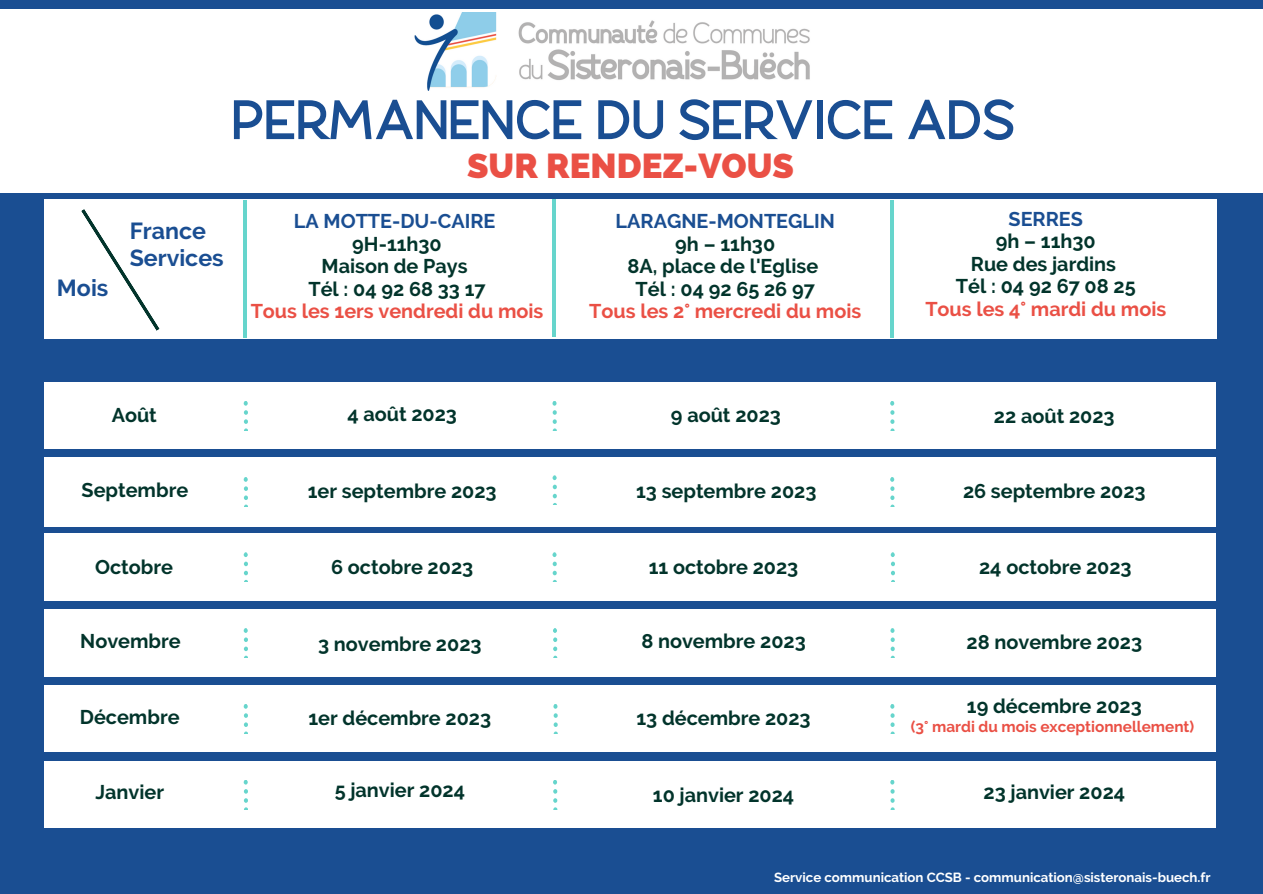
<style>
.page{position:relative;width:1263px;height:894px;background:#fff}
.page>*{position:absolute;margin:0;border:0;box-sizing:border-box;transform-origin:0 0}
.t1{font:800 52.95px "Fibon Sans";color:#1a4e92}
.t2{font:800 34.8px "Raleway";color:#ea5045}
.t3{font:700 23.1px/27px "Raleway";color:#1a4e92}
.t4{font:700 19.8px/22.5px "Raleway";color:#02342b;text-align:center}
.t5{font:700 19.8px "Raleway";color:#ea5045}
.t6{font:700 19.8px "Raleway";color:#1a4e92}
.t7{font:700 15.3px "Raleway";color:#ea5045}
.t8{font:700 13.2px "Raleway";color:#fff}
</style>
<div class="page">
<div style="left:0;top:0;width:1263px;height:893px;background:#1a4e92"></div>
<div style="left:0;top:9px;width:1263px;height:183px;background:#fff"></div>
<div style="left:1144px;top:200px;width:72px;height:138px;background:#fff"></div>
<div style="left:117px;top:200px;width:1027px;height:138px;background:#fff"></div>
<div style="left:44px;top:200px;width:73px;height:138px;background:#fff"></div>
<svg style="left:81px;top:209px;width:79px;height:122px"></svg>
<hr style="left:552px;top:200px;width:4px;height:137px;background:#66d5cc">
<hr style="left:243px;top:200px;width:4px;height:138px;background:#66d5cc">
<hr style="left:890px;top:200px;width:4px;height:137px;background:#66d5cc">
<div style="left:1143px;top:382px;width:73px;height:66px;background:#fff"></div>
<div style="left:117px;top:382px;width:1026px;height:66px;background:#fff"></div>
<div style="left:44px;top:382px;width:73px;height:66px;background:#fff"></div>
<svg style="left:244px;top:401px;width:4px;height:30px"></svg>
<svg style="left:552px;top:401px;width:5px;height:30px"></svg>
<svg style="left:890px;top:401px;width:4px;height:30px"></svg>
<div style="left:1143px;top:533px;width:73px;height:67px;background:#fff"></div>
<div style="left:117px;top:533px;width:1026px;height:67px;background:#fff"></div>
<div style="left:44px;top:533px;width:73px;height:67px;background:#fff"></div>
<svg style="left:244px;top:552px;width:4px;height:30px"></svg>
<svg style="left:552px;top:552px;width:5px;height:30px"></svg>
<svg style="left:891px;top:552px;width:4px;height:30px"></svg>
<div style="left:1143px;top:609px;width:73px;height:66px;background:#fff"></div>
<div style="left:117px;top:609px;width:1026px;height:66px;background:#fff"></div>
<div style="left:44px;top:609px;width:73px;height:66px;background:#fff"></div>
<svg style="left:244px;top:628px;width:4px;height:30px"></svg>
<svg style="left:553px;top:628px;width:4px;height:30px"></svg>
<svg style="left:890px;top:628px;width:5px;height:30px"></svg>
<div style="left:1143px;top:685px;width:73px;height:66px;background:#fff"></div>
<div style="left:117px;top:685px;width:1026px;height:66px;background:#fff"></div>
<div style="left:44px;top:685px;width:73px;height:66px;background:#fff"></div>
<svg style="left:244px;top:704px;width:4px;height:30px"></svg>
<svg style="left:553px;top:704px;width:5px;height:30px"></svg>
<svg style="left:890px;top:704px;width:5px;height:30px"></svg>
<div style="left:1143px;top:761px;width:73px;height:66px;background:#fff"></div>
<div style="left:117px;top:761px;width:1026px;height:66px;background:#fff"></div>
<div style="left:44px;top:761px;width:73px;height:66px;background:#fff"></div>
<svg style="left:244px;top:780px;width:4px;height:30px"></svg>
<svg style="left:553px;top:780px;width:4px;height:30px"></svg>
<svg style="left:890px;top:780px;width:5px;height:30px"></svg>
<div style="left:1143px;top:457px;width:73px;height:69px;background:#fff"></div>
<div style="left:117px;top:457px;width:1026px;height:69px;background:#fff"></div>
<div style="left:44px;top:457px;width:73px;height:69px;background:#fff"></div>
<svg style="left:244px;top:477px;width:4px;height:30px"></svg>
<svg style="left:552px;top:475px;width:5px;height:30px"></svg>
<svg style="left:890px;top:477px;width:4px;height:30px"></svg>
<img style="left:414px;top:12px;width:396px;height:78px">
<h1 class="t1" style="left:233px;top:99px;width:785px">PERMANENCE DU SERVICE ADS</h1>
<p class="t3" style="left:57px;top:274px;width:53px">Mois</p>
<p class="t3" style="left:130px;top:217px;width:96px">France<br>Services</p>
<h2 class="t2" style="left:467px;top:145px;width:328px">SUR RENDEZ-VOUS</h2>
<p class="t6" style="left:294px;top:209px;width:203px">LA MOTTE-DU-CAIRE</p>
<p class="t4" style="left:308px;top:232px;width:179px">9H-11h30<br>Maison de Pays<br>Tél : 04 92 68 33 17</p>
<p class="t5" style="left:251px;top:299px;width:294px">Tous les 1ers vendredi du mois</p>
<p class="t6" style="left:616px;top:209px;width:221px">LARAGNE-MONTEGLIN</p>
<p class="t4" style="left:628px;top:232px;width:192px">9h – 11h30<br>8A, place de l'Eglise<br>Tél : 04 92 65 26 97</p>
<p class="t5" style="left:589px;top:299px;width:273px">Tous les 2° mercredi du mois</p>
<p class="t6" style="left:1008px;top:207px;width:76px">SERRES</p>
<p class="t4" style="left:956px;top:230px;width:181px">9h – 11h30<br>Rue des jardins<br>Tél : 04 92 67 08 25</p>
<p class="t5" style="left:925px;top:297px;width:242px">Tous les 4° mardi du mois</p>
<p class="t4" style="left:112px;top:404px;width:47px">Août</p>
<p class="t4" style="left:347px;top:403px;width:111px">4 août 2023</p>
<p class="t4" style="left:671px;top:403px;width:112px">9 août 2023</p>
<p class="t4" style="left:994px;top:404px;width:122px">22 août 2023</p>
<p class="t4" style="left:82px;top:478px;width:108px">Septembre</p>
<p class="t4" style="left:308px;top:479px;width:190px">1er septembre 2023</p>
<p class="t4" style="left:636px;top:479px;width:182px">13 septembre 2023</p>
<p class="t4" style="left:963px;top:479px;width:184px">26 septembre 2023</p>
<p class="t4" style="left:95px;top:555px;width:79px">Octobre</p>
<p class="t4" style="left:331px;top:555px;width:144px">6 octobre 2023</p>
<p class="t4" style="left:649px;top:555px;width:151px">11 octobre 2023</p>
<p class="t4" style="left:979px;top:555px;width:154px">24 octobre 2023</p>
<p class="t4" style="left:80px;top:629px;width:102px">Novembre</p>
<p class="t4" style="left:318px;top:632px;width:165px">3 novembre 2023</p>
<p class="t4" style="left:641px;top:629px;width:166px">8 novembre 2023</p>
<p class="t4" style="left:966px;top:631px;width:177px">28 novembre 2023</p>
<p class="t4" style="left:80px;top:705px;width:101px">Décembre</p>
<p class="t4" style="left:308px;top:706px;width:184px">1er décembre 2023</p>
<p class="t4" style="left:636px;top:706px;width:176px">13 décembre 2023</p>
<p class="t4" style="left:967px;top:694px;width:176px">19 décembre 2023</p>
<p class="t7" style="left:911px;top:717px;width:285px">(3° mardi du mois exceptionnellement)</p>
<p class="t4" style="left:95px;top:780px;width:70px">Janvier</p>
<p class="t4" style="left:335px;top:778px;width:132px">5 janvier 2024</p>
<p class="t4" style="left:653px;top:783px;width:143px">10 janvier 2024</p>
<p class="t4" style="left:983px;top:780px;width:143px">23 janvier 2024</p>
<p class="t8" style="left:774px;top:869px;width:438px">Service communication CCSB - communication@sisteronais-buech.fr</p>
</div>
